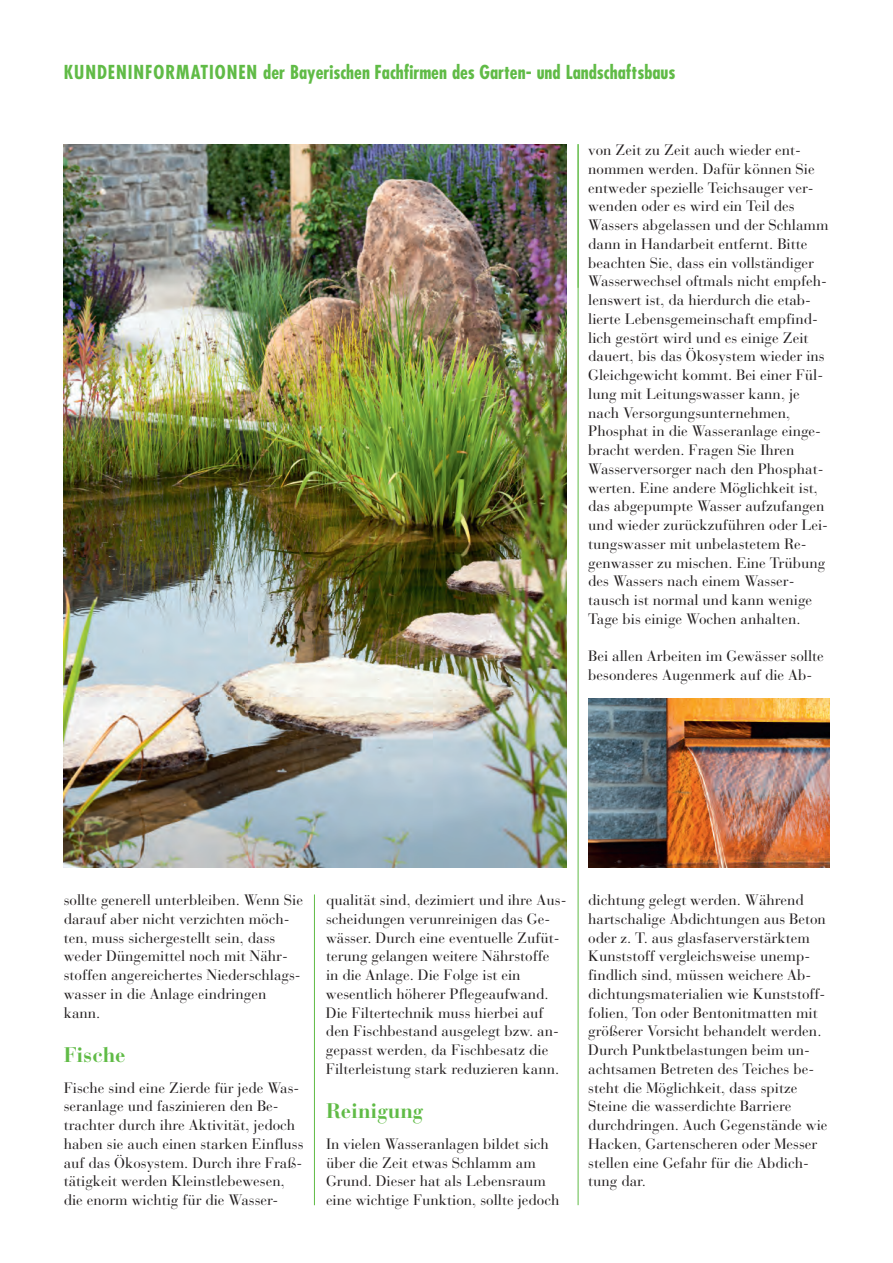
<style>
.page{position:relative;width:893px;height:1263px;background:#fff}
.page>*{position:absolute;margin:0;border:0;box-sizing:border-box;transform-origin:0 0}
.t1{font:700 21px "Bauer Bodoni";color:#60bb46}
.t2{font:700 condensed 18.75px "Futura";color:#60bb46}
.t3{font:15px/18.8px "Bauer Bodoni";color:#231f20}
</style>
<div class="page">
<img style="left:588px;top:699px;width:241px;height:169px">
<img style="left:64px;top:144px;width:503px;height:723px">
<hr style="left:314px;top:894px;width:1px;height:311px;background:#60bb46">
<hr style="left:578px;top:144px;width:1px;height:1061px;background:#60bb46">
<p class="t2" style="left:64px;top:64px;width:613px">KUNDENINFORMATIONEN der Bayerischen Fachfirmen des Garten- und Landschaftsbaus</p>
<p class="t3" style="left:588px;top:142px;width:242px">von Zeit zu Zeit auch wieder ent&shy;nommen werden. Dafür können Sie entweder spezielle Teichsauger ver&shy;wenden oder es wird ein Teil des Wassers abgelassen und der Schlamm dann in Handarbeit entfernt. Bitte beachten Sie, dass ein vollständiger Wasserwechsel oftmals nicht empfeh&shy;lenswert ist, da hierdurch die etab&shy;lierte Lebensgemeinschaft empfind&shy;lich gestört wird und es einige Zeit dauert, bis das Ökosystem wieder ins Gleichgewicht kommt. Bei einer Fül&shy;lung mit Leitungswasser kann, je nach Versorgungsunternehmen, Phosphat in die Wasseranlage einge&shy;bracht werden. Fragen Sie Ihren Wasserversorger nach den Phosphat&shy;werten. Eine andere Möglichkeit ist, das abgepumpte Wasser aufzufangen und wieder zurückzuführen oder Lei&shy;tungswasser mit unbelastetem Re&shy;genwasser zu mischen. Eine Trübung des Wassers nach einem Wasser&shy;tausch ist normal und kann wenige Tage bis einige Wochen anhalten.</p>
<p class="t3" style="left:588px;top:649px;width:237px">Bei allen Arbeiten im Gewässer sollte besonderes Augenmerk auf die Ab-</p>
<p class="t3" style="left:64px;top:892px;width:241px">sollte generell unterbleiben. Wenn Sie darauf aber nicht verzichten möch&shy;ten, muss sichergestellt sein, dass weder Düngemittel noch mit Nähr&shy;stoffen angereichertes Niederschlags&shy;wasser in die Anlage eindringen kann.</p>
<h1 class="t1" style="left:64px;top:1047px;width:63px">Fische</h1>
<p class="t3" style="left:64px;top:1080px;width:241px">Fische sind eine Zierde für jede Was&shy;seranlage und faszinieren den Be&shy;trachter durch ihre Aktivität, jedoch haben sie auch einen starken Einfluss auf das Ökosystem. Durch ihre Fraß&shy;tätigkeit werden Kleinstlebewesen, die enorm wichtig für die Wasser-</p>
<p class="t3" style="left:326px;top:892px;width:242px">qualität sind, dezimiert und ihre Aus&shy;scheidungen verunreinigen das Ge&shy;wässer. Durch eine eventuelle Zufüt&shy;terung gelangen weitere Nährstoffe<br>in die Anlage. Die Folge ist ein wesentlich höherer Pflegeaufwand.<br>Die Filtertechnik muss hierbei auf den Fischbestand ausgelegt bzw. an&shy;gepasst werden, da Fischbesatz die Filterleistung stark reduzieren kann.</p>
<h1 class="t1" style="left:326px;top:1103px;width:99px">Reinigung</h1>
<p class="t3" style="left:326px;top:1136px;width:235px">In vielen Wasseranlagen bildet sich über die Zeit etwas Schlamm am Grund. Dieser hat als Lebensraum eine wichtige Funktion, sollte jedoch</p>
<p class="t3" style="left:588px;top:892px;width:241px">dichtung gelegt werden. Während hartschalige Abdichtungen aus Beton oder z. T. aus glasfaserverstärktem Kunststoff vergleichsweise unemp&shy;findlich sind, müssen weichere Ab&shy;dichtungsmaterialien wie Kunststoff&shy;folien, Ton oder Bentonitmatten mit größerer Vorsicht behandelt werden.<br>Durch Punktbelastungen beim un&shy;achtsamen Betreten des Teiches be&shy;steht die Möglichkeit, dass spitze Steine die wasserdichte Barriere durchdringen. Auch Gegenstände wie Hacken, Gartenscheren oder Messer stellen eine Gefahr für die Abdich&shy;tung dar.</p>
</div>
